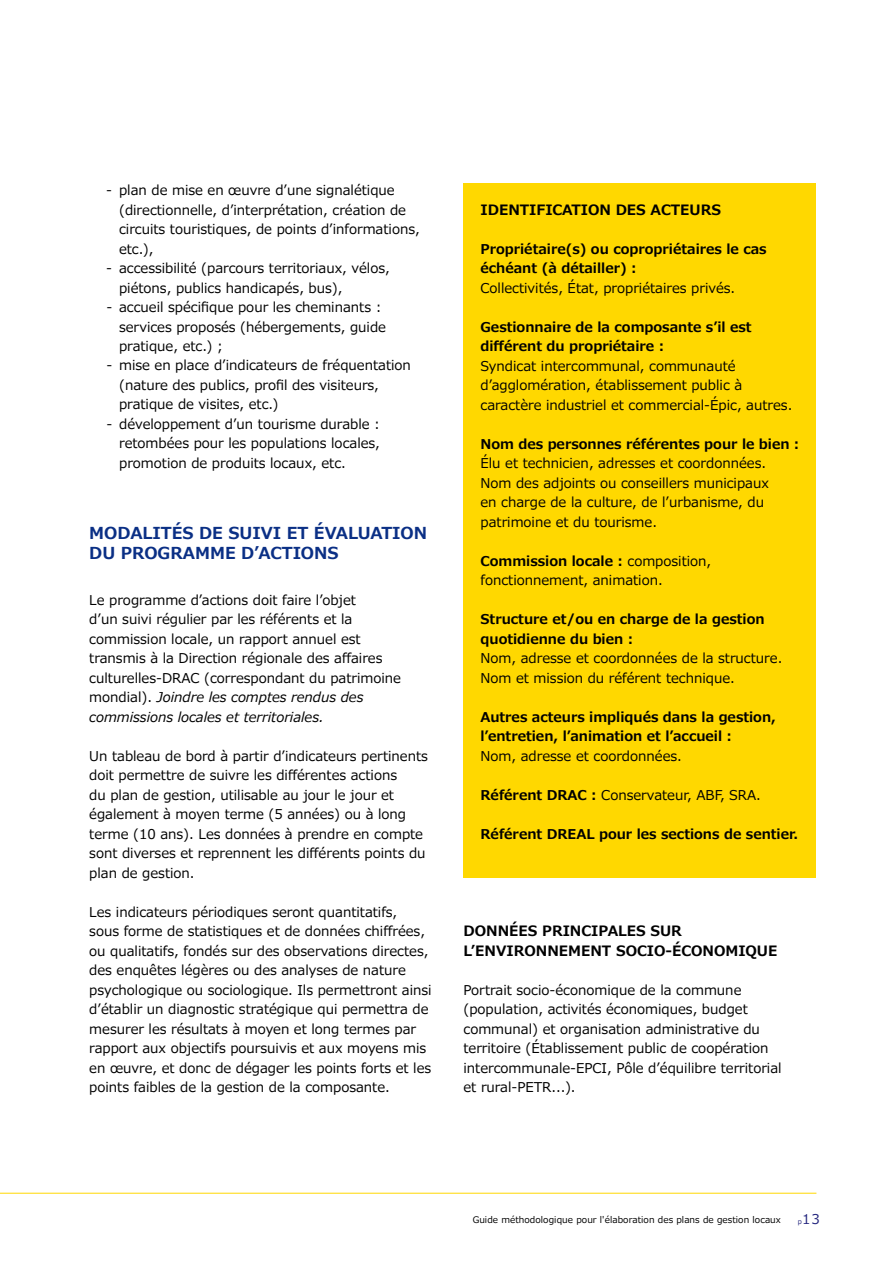
<style>
.page{position:relative;width:893px;height:1263px;background:#fff}
.page>*{position:absolute;margin:0;border:0;box-sizing:border-box;transform-origin:0 0}
.t1{font:700 16.5px/19.5px "Meiryo";color:#0a2f85}
.t2{font:700 14.25px/19.5px "Meiryo";color:#000}
.t3{font:13.5px/19.5px "Meiryo";color:#000}
.t4{font:700 13.5px/19.5px "Meiryo";color:#000}
.t5{font:13.5px "Meiryo";color:#25277f}
.t6{font:9px "Meiryo";letter-spacing:.01em;color:#000}
.s1{font-style:italic}
.s2{font-weight:700}
.s3{font-size:6.75px}
</style>
<div class="page">
<div style="left:463px;top:183px;width:353px;height:695px;background:#ffd800"></div>
<hr style="left:0;top:1193px;width:816px;height:1px;background:#ffd800">
<p class="t3" style="left:119px;top:181px;width:302px;text-indent:-13px">- plan de mise en œuvre d’une signalétique (directionnelle, d’interprétation, création de circuits touristiques, de points d’informations, etc.),</p>
<p class="t3" style="left:119px;top:259px;width:272px;text-indent:-13px">- accessibilité (parcours territoriaux, vélos, piétons, publics handicapés, bus),</p>
<p class="t3" style="left:119px;top:298px;width:268px;text-indent:-13px">- accueil spécifique pour les cheminants : services proposés (hébergements, guide pratique, etc.) ;</p>
<p class="t3" style="left:119px;top:357px;width:293px;text-indent:-13px">- mise en place d’indicateurs de fréquentation (nature des publics, profil des visiteurs, pratique de visites, etc.)</p>
<p class="t3" style="left:119px;top:415px;width:262px;text-align:justify;text-indent:-13px">- développement d’un tourisme durable : retombées pour les populations locales, promotion de produits locaux, etc.</p>
<p class="t1" style="left:89px;top:524px;width:336px">MODALITÉS DE SU IVI ET ÉVALUATION<br>DU PROGRAMME D’ACTION S</p>
<p class="t3" style="left:89px;top:591px;width:313px">Le programme d’actions doit faire l’objet<br>d’un suivi régulier par les référents et la commission locale, un rapport annuel est transmis à la Direction régionale des affaires culturelles-DRAC (correspondant du patrimoine mondial). <span class="s1">Joindre les comptes rendus des commissions locales et territoriales.</span></p>
<p class="t3" style="left:89px;top:747px;width:340px">Un tableau de bord à partir d’indicateurs pertinents doit permettre de suivre les différentes actions<br>du plan de gestion, utilisable au jour le jour et également à moyen terme (5 années) ou à long terme (10 ans). Les données à prendre en compte sont diverses et reprennent les différents points du plan de gestion.</p>
<p class="t3" style="left:89px;top:902px;width:344px">Les indicateurs périodiques seront quantitatifs,<br>sous forme de statistiques et de données chiffrées, ou qualitatifs, fondés sur des observations directes, des enquêtes légères ou des analyses de nature psychologique ou sociologique. Ils permettront ainsi d’établir un diagnostic stratégique qui permettra de mesurer les résultats à moyen et long termes par rapport aux objectifs poursuivis et aux moyens mis en œuvre, et donc de dégager les points forts et les points faibles de la gestion de la composante.</p>
<p class="t2" style="left:480px;top:200px;width:59px">Identifica</p>
<p class="t2" style="left:572px;top:200px;width:140px">tion des acteurs</p>
<p class="t4" style="left:480px;top:240px;width:288px">Propriétaire(s) ou copropriétaires le cas échéant (à détailler) :</p>
<p class="t3" style="left:480px;top:279px;width:256px">Collectivités, État, propriétaires privés.</p>
<p class="t4" style="left:480px;top:318px;width:273px">Gestionnaire de la composante s’il est différent du propriétaire :</p>
<p class="t3" style="left:480px;top:357px;width:313px">Syndicat intercommunal, communauté d’agglomération, établissement public à caractère industriel et commercial-Épic, autres.</p>
<p class="t4" style="left:480px;top:435px;width:320px">Nom des personnes référentes pour le bien :</p>
<p class="t3" style="left:480px;top:454px;width:290px">Élu et technicien, adresses et coordonnées.<br>Nom des adjoints ou conseillers municipaux en charge de la culture, de l’urbanisme, du patrimoine et du tourisme.</p>
<p class="t3" style="left:480px;top:552px;width:232px"><span class="s2">Commission locale :</span> composition, fonctionnement, animation.</p>
<p class="t4" style="left:480px;top:610px;width:286px">Structure et/ou en charge de la gestion quotidienne du bien :</p>
<p class="t3" style="left:480px;top:649px;width:303px">Nom, adresse et coordonnées de la structure.<br>Nom et mission du référent technique.</p>
<p class="t4" style="left:480px;top:707px;width:297px">Autres acteurs impliqués dans la gestion, l’entretien, l’animation et l’accueil :</p>
<p class="t3" style="left:480px;top:746px;width:203px">Nom, adresse et coordonnées.</p>
<p class="t3" style="left:480px;top:785px;width:282px"><span class="s2">Référent DRAC :</span> Conservateur, ABF, SRA.</p>
<p class="t4" style="left:480px;top:824px;width:87px">Référent DREAL</p>
<p class="t4" style="left:599px;top:824px;width:201px">pour les sections de sentier.</p>
<p class="t2" style="left:463px;top:922px;width:216px">Données principales sur l’environnem ent soc</p>
<p class="t2" style="left:647px;top:941px;width:36px">io-éco</p>
<p class="t2" style="left:703px;top:941px;width:76px">nomique</p>
<p class="t3" style="left:463px;top:981px;width:320px">Portrait socio-économique de la commune (population, activités économiques, budget communal) et organisation administrative du territoire (Établissement public de coopération intercommunale-EPCI, Pôle d’équilibre territorial et rural-PETR...).</p>
<p class="t6" style="left:473px;top:1213px;width:310px">Guide méthodologique pour l'élaboration des plans de gestion locaux</p>
<p class="t5" style="left:798px;top:1210px;width:24px"><span class="s3">p</span>13</p>
</div>
